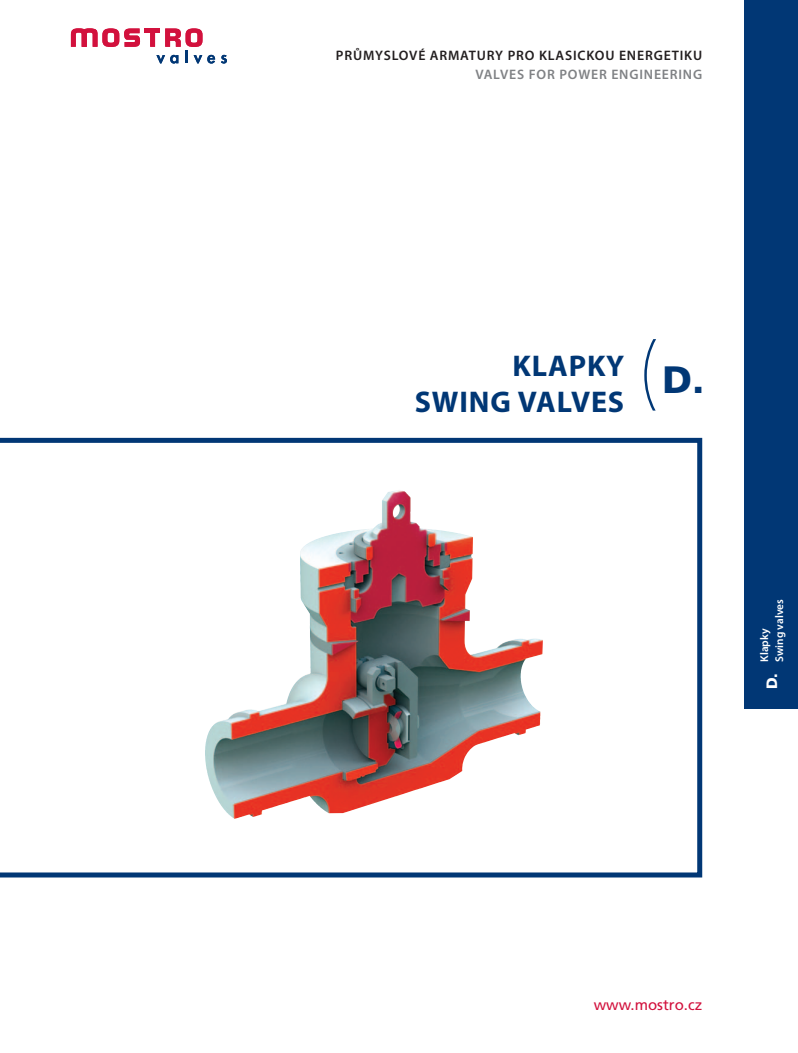
<style>
.page{position:relative;width:798px;height:1053px;background:#fff}
.page>*{position:absolute;margin:0;border:0;box-sizing:border-box;transform-origin:0 0}
.t1{font:900 38.12px "Frutiger CE";color:#013775}
.t2{font:700 30px/36px "Myriad Pro";letter-spacing:.03em;color:#013775;text-align:right}
.t3{font:15px "Frutiger CE";color:#d2113d}
.t4{font:900 15px "Frutiger CE";color:#fff}
.t5{font:600 13.75px/18.8px "Myriad Pro";letter-spacing:.06em;color:#231f20;text-align:right}
.t6{font:600 11.25px/15px "Myriad Pro";color:#fff}
.s1{color:#808285}
</style>
<div class="page">
<svg style="left:0;top:438px;width:702px;height:439px"></svg>
<svg style="left:71px;top:28px;width:69px;height:19px"></svg>
<div style="left:150px;top:31px;width:5px;height:16px;background:#d2113d"></div>
<div style="left:144px;top:28px;width:16px;height:5px;background:#d2113d"></div>
<svg style="left:156px;top:28px;width:59px;height:36px"></svg>
<svg style="left:221px;top:55px;width:6px;height:9px"></svg>
<svg style="left:644px;top:339px;width:12px;height:71px"></svg>
<div style="left:744px;top:0;width:53px;height:709px;background:#013775"></div>
<img style="left:410px;top:521px;width:63px;height:127px">
<p class="t5" style="left:336px;top:47px;width:367px">PRŮMYSLOVÉ ARMATURY PRO KLASICKOU ENERGETIKU<br><span class="s1">VALVES FOR POWER ENGINEERING</span></p>
<p class="t2" style="left:414px;top:350px;width:211px">KLAPKY<br>SWING VALVES</p>
<p class="t1" style="left:662px;top:364px;width:43px">D.</p>
<p class="t6" style="left:757px;top:661px;width:64px;rotate:-90deg">Klapky<br>Swing valves</p>
<p class="t4" style="left:765px;top:689px;width:18px;rotate:-90deg">D.</p>
<p class="t3" style="left:593px;top:999px;width:110px">www.mostro.cz</p>
</div>
